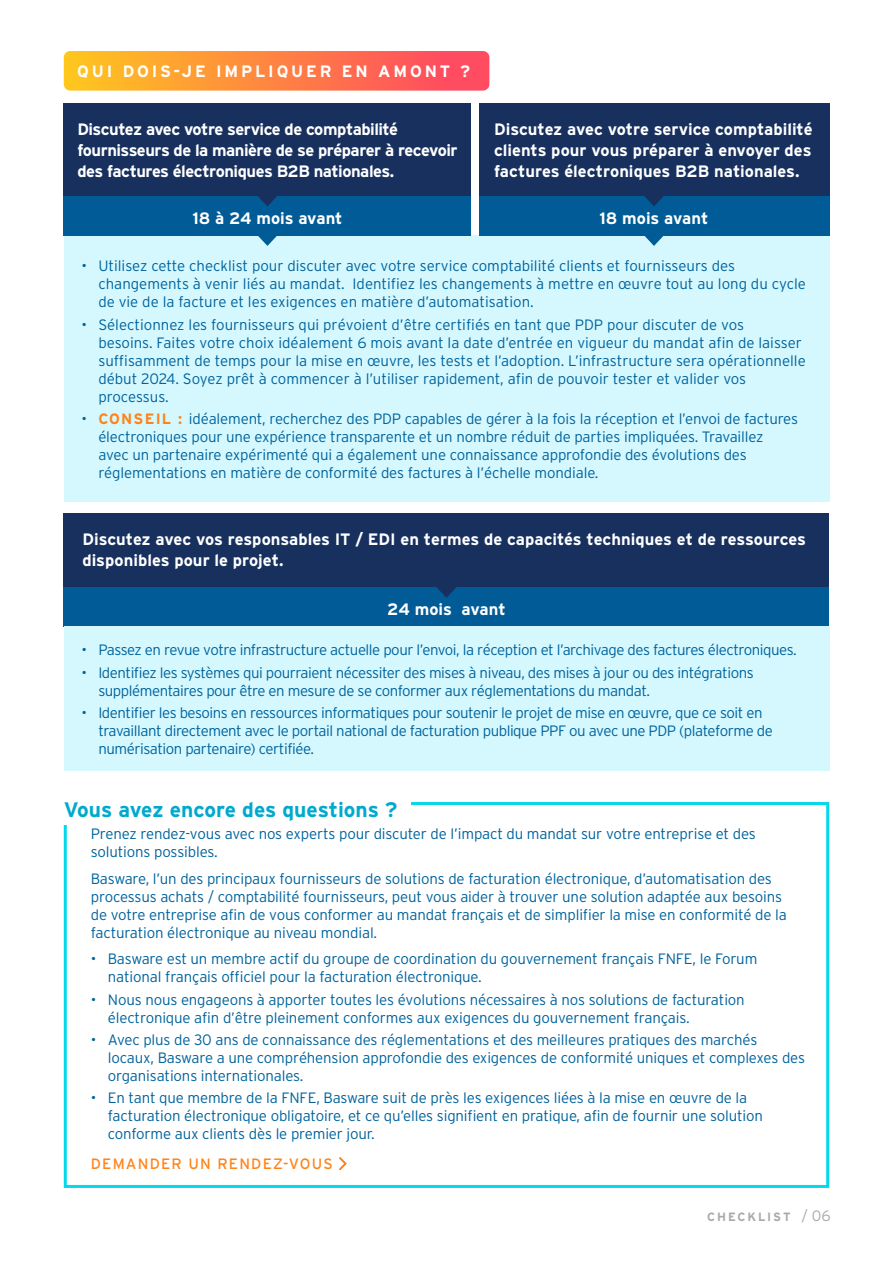
<style>
.page{position:relative;width:893px;height:1263px;background:#fff}
.page>*{position:absolute;margin:0;border:0;box-sizing:border-box;transform-origin:0 0}
.t1{font:700 21px "Interstate";color:#00a9ce}
.t2{font:700 16.5px/21px "Interstate";letter-spacing:-.01em;color:#fff;text-align:justify}
.t3{font:700 16.5px/21px "Interstate";letter-spacing:-.03em;color:#fff}
.t4{font:700 16.5px "Interstate";letter-spacing:.17em;color:#fff}
.t5{font:300 15px/18px "Interstate";letter-spacing:-.01em;color:#00639c}
.t6{font:300 15px/18px "Interstate";letter-spacing:-.03em;color:#00639c}
.t7{font:15px "Interstate";letter-spacing:.08em;color:#ff8319}
.t8{font:700 12px "Interstate";letter-spacing:.155em;color:#a7a9ac}
.s1{font-weight:700;color:#ff8319}
.s2{font-weight:300;font-size:15px}
</style>
<div class="page">
<div style="left:64px;top:235px;width:765px;height:267px;background:#d5f8ff"></div>
<div style="left:64px;top:196px;width:407px;height:39px;background:#005b96"></div>
<div style="left:479px;top:196px;width:350px;height:39px;background:#005b96"></div>
<svg style="left:256px;top:235px;width:23px;height:11px"></svg>
<svg style="left:643px;top:235px;width:22px;height:11px"></svg>
<svg style="left:64px;top:51px;width:425px;height:40px;background:#ff8544"></svg>
<div style="left:64px;top:104px;width:407px;height:92px;background:#17305e"></div>
<div style="left:479px;top:104px;width:350px;height:92px;background:#17305e"></div>
<svg style="left:258px;top:196px;width:19px;height:10px"></svg>
<svg style="left:644px;top:196px;width:20px;height:10px"></svg>
<div style="left:64px;top:587px;width:765px;height:40px;background:#005b96"></div>
<svg style="left:435px;top:626px;width:23px;height:1px"></svg>
<div style="left:64px;top:514px;width:765px;height:73px;background:#17305e"></div>
<svg style="left:436px;top:587px;width:21px;height:11px"></svg>
<div style="left:64px;top:627px;width:765px;height:144px;background:#d5f8ff"></div>
<div style="left:64px;top:802px;width:765px;height:386px;background:#fff;border:3px solid #03d9ea"></div>
<div style="left:46px;top:794px;width:365px;height:30px;background:#fff"></div>
<svg style="left:339px;top:1157px;width:8px;height:14px"></svg>
<p class="t4" style="left:77px;top:62px;width:395px">QUI DOIS-JE IMPLIQUER EN AMONT ?</p>
<p class="t3" style="left:77px;top:119px;width:382px">Discutez avec votre service de comptabilité fournisseurs de la manière de se préparer à recevoir des factures électroniques B2B nationales.</p>
<p class="t2" style="left:494px;top:119px;width:320px">Discutez avec votre service comptabilité clients pour vous préparer à envoyer des factures électroniques B2B nationales.</p>
<p class="t2" style="left:192px;top:207px;width:152px">18 à 24 mois avant</p>
<p class="t2" style="left:600px;top:207px;width:110px">18 mois avant</p>
<p class="t5" style="left:98px;top:257px;width:709px;text-indent:-17px">• Utilisez cette checklist pour discuter avec votre service comptabilité clients et fournisseurs des changements à venir liés au mandat. Identifiez les changements à mettre en œuvre tout au long du cycle de vie de la facture et les exigences en matière d’automatisation.</p>
<p class="t5" style="left:98px;top:315px;width:709px;text-indent:-17px">• Sélectionnez les fournisseurs qui prévoient d’être certifiés en tant que PDP pour discuter de vos<br>besoins. Faites votre choix idéalement 6 mois avant la date d’entrée en vigueur du mandat afin de laisser suffisamment de temps pour la mise en œuvre, les tests et l’adoption. L’infrastructure sera opérationnelle début 2024. Soyez prêt à commencer à l’utiliser rapidement, afin de pouvoir tester et valider vos processus.</p>
<p class="t5" style="left:98px;top:409px;width:701px;text-indent:-17px">• <span class="s1">CONSEIL :</span> idéalement, recherchez des PDP capables de gérer à la fois la réception et l’envoi de factures électroniques pour une expérience transparente et un nombre réduit de parties impliquées. Travaillez<br>avec un partenaire expérimenté qui a également une connaissance approfondie des évolutions des réglementations en matière de conformité des factures à l’échelle mondiale.</p>
<p class="t2" style="left:82px;top:529px;width:725px">Discutez avec vos responsables IT / EDI en termes de capacités techniques et de ressources disponibles pour le projet.</p>
<p class="t2" style="left:387px;top:599px;width:120px">24 mois avant</p>
<p class="t6" style="left:81px;top:641px;width:717px">• Passez en revue votre infrastructure actuelle pour l’envoi, la réception et l’archivage des factures électroniques.</p>
<p class="t6" style="left:98px;top:663px;width:657px;text-indent:-17px">• Identifiez les systèmes qui pourraient nécessiter des mises à niveau, des mises à jour ou des intégrations supplémentaires pour être en mesure de se conformer aux réglementations du mandat.</p>
<p class="t6" style="left:98px;top:703px;width:676px;text-indent:-17px">• Identifier les besoins en ressources informatiques pour soutenir le projet de mise en œuvre, que ce soit en travaillant directement avec le portail national de facturation publique PPF ou avec une PDP (plateforme de numérisation partenaire) certifiée.</p>
<h1 class="t1" style="left:64px;top:798px;width:335px">Vous avez encore des questions ?</h1>
<p class="t5" style="left:91px;top:825px;width:666px">Prenez rendez-vous avec nos experts pour discuter de l’impact du mandat sur votre entreprise et des solutions possibles.</p>
<p class="t5" style="left:91px;top:869px;width:697px">Basware, l’un des principaux fournisseurs de solutions de facturation électronique, d’automatisation des processus achats / comptabilité fournisseurs, peut vous aider à trouver une solution adaptée aux besoins de votre entreprise afin de vous conformer au mandat français et de simplifier la mise en conformité de la facturation électronique au niveau mondial.</p>
<p class="t5" style="left:108px;top:950px;width:651px;text-indent:-17px">• Basware est un membre actif du groupe de coordination du gouvernement français FNFE, le Forum national français officiel pour la facturation électronique.</p>
<p class="t5" style="left:108px;top:990px;width:638px;text-indent:-17px">• Nous nous engageons à apporter toutes les évolutions nécessaires à nos solutions de facturation électronique afin d’être pleinement conformes aux exigences du gouvernement français.</p>
<p class="t5" style="left:108px;top:1030px;width:699px;text-indent:-17px">• Avec plus de 30 ans de connaissance des réglementations et des meilleures pratiques des marchés locaux, Basware a une compréhension approfondie des exigences de conformité uniques et complexes des organisations internationales.</p>
<p class="t5" style="left:108px;top:1089px;width:657px;text-indent:-17px">• En tant que membre de la FNFE, Basware suit de près les exigences liées à la mise en œuvre de la facturation électronique obligatoire, et ce qu’elles signifient en pratique, afin de fournir une solution conforme aux clients dès le premier jour.</p>
<p class="t7" style="left:91px;top:1155px;width:244px">DEMANDER UN RENDEZ-VOUS</p>
<p class="t8" style="left:707px;top:1210px;width:125px">CHECKLIST <span class="s2">/ 06</span></p>
</div>
